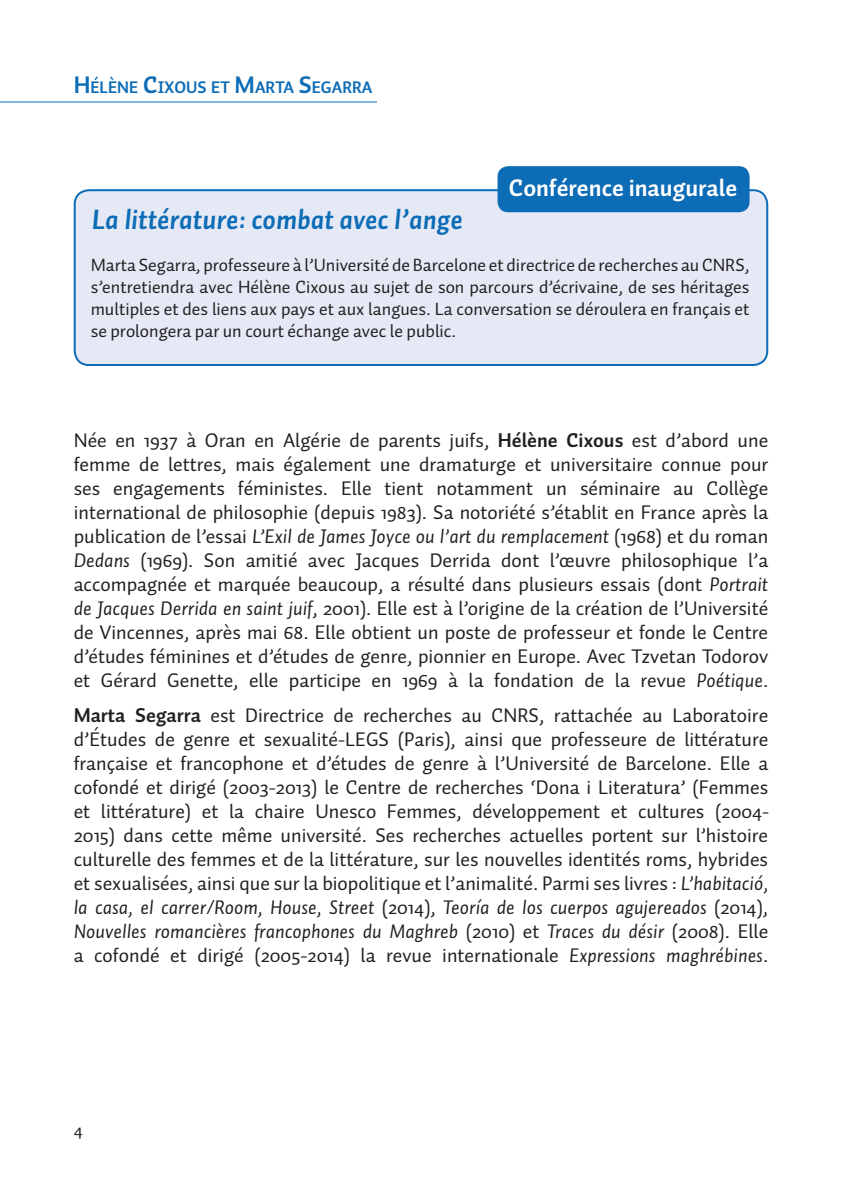
<style>
.page{position:relative;width:842px;height:1191px;background:#fff}
.page>*{position:absolute;margin:0;border:0;box-sizing:border-box;transform-origin:0 0}
.Italic_titel{font:italic 700 28px "Auto 1";color:#0d6cb6}
.body{font:700 24px "Auto 1";color:#fff}
.basistekst{font:20px/24px "Auto 1";color:#231f20;text-align:justify}
.body-2{font:18px/22px "Auto 1";color:#231f20;text-align:justify}
.NAAM{font:700 16.8px "Auto 1";color:#0d6cb6}
.s1{font-size:24px}
.s2{font-weight:700}
.s3{font-style:italic}
</style>
<div class="page">
<hr style="left:0;top:101px;width:377px;height:1px;background:#0d6cb6">
<div style="left:75px;top:190px;width:692px;height:175px;background:#e4e9f5;border-radius:14px"></div>
<div style="left:74px;top:189px;width:694px;height:177px;border:2px solid #0d6cb6;border-radius:14px"></div>
<div style="left:497px;top:166px;width:252px;height:46px;background:#0d6cb6;border-radius:11px"></div>
<p class="NAAM" style="left:74px;top:76px;width:300px"><span class="s1">H</span> ÉLÈNE <span class="s1">C</span>IXOUS ET <span class="s1">M</span>ARTA <span class="s1">S</span>EGARRA</p>
<p class="Italic_titel" style="left:92px;top:202px;width:372px">La littérature: combat avec l’ange</p>
<p class="body" style="left:509px;top:172px;width:230px">Conférence inaugurale</p>
<p class="body-2" style="left:91px;top:253px;width:660px">Marta Segarra, professeure à l’Université de Barcelone et directrice de recherches au CNRS, s’entretiendra avec Hélène Cixous au sujet de son parcours d’écrivaine, de ses héritages multiples et des liens aux pays et aux langues. La conversation se déroulera en français et se prolongera par un court échange avec le public.</p>
<p class="basistekst" style="left:74px;top:427px;width:696px">Née en 1937 à Oran en Algérie de parents juifs, <span class="s2">Hélène Cixous</span> est d’abord une femme de lettres, mais également une dramaturge et universitaire connue pour ses engagements féministes. Elle tient notamment un séminaire au Collège international de philosophie (depuis 1983). Sa notoriété s’établit en France après la publication de l’essai <span class="s3">L’Exil de James Joyce ou l’art du remplacement</span> (1968) et du roman <span class="s3">Dedans</span> (1969). Son amitié avec Jacques Derrida dont l’œuvre philosophique l’a accompagnée et marquée beaucoup, a résulté dans plusieurs essais (dont <span class="s3">Portrait de Jacques Derrida en saint juif</span>, 2001). Elle est à l’origine de la création de l’Université de Vincennes, après mai 68. Elle obtient un poste de professeur et fonde le Centre d’études féminines et d’études de genre, pionnier en Europe. Avec Tzvetan Todorov et Gérard Genette, elle participe en 1969 à la fondation de la revue <span class="s3">Poétique</span>.</p>
<p class="basistekst" style="left:74px;top:703px;width:697px"><span class="s2">Marta Segarra</span> est Directrice de recherches au CNRS, rattachée au Laboratoire d’Études de genre et sexualité-LEGS (Paris), ainsi que professeure de littérature française et francophone et d’études de genre à l’Université de Barcelone. Elle a cofondé et dirigé (2003-2013) le Centre de recherches ‘Dona i Literatura’ (Femmes et littérature) et la chaire Unesco Femmes, développement et cultures (2004- 2015) dans cette même université. Ses recherches actuelles portent sur l’histoire culturelle des femmes et de la littérature, sur les nouvelles identités roms, hybrides et sexualisées, ainsi que sur la biopolitique et l’animalité. Parmi ses livres : <span class="s3">L’habitació, la casa, el carrer/Room, House, Street</span> (2014), <span class="s3">Teoría de los cuerpos agujereados</span> (2014), <span class="s3">Nouvelles romancières francophones du Maghreb</span> (2010) et <span class="s3">Traces du désir</span> (2008). Elle a cofondé et dirigé (2005-2014) la revue internationale <span class="s3">Expressions maghrébines</span>.</p>
<p class="body-2" style="left:74px;top:1118px;width:11px">4</p>
</div>
